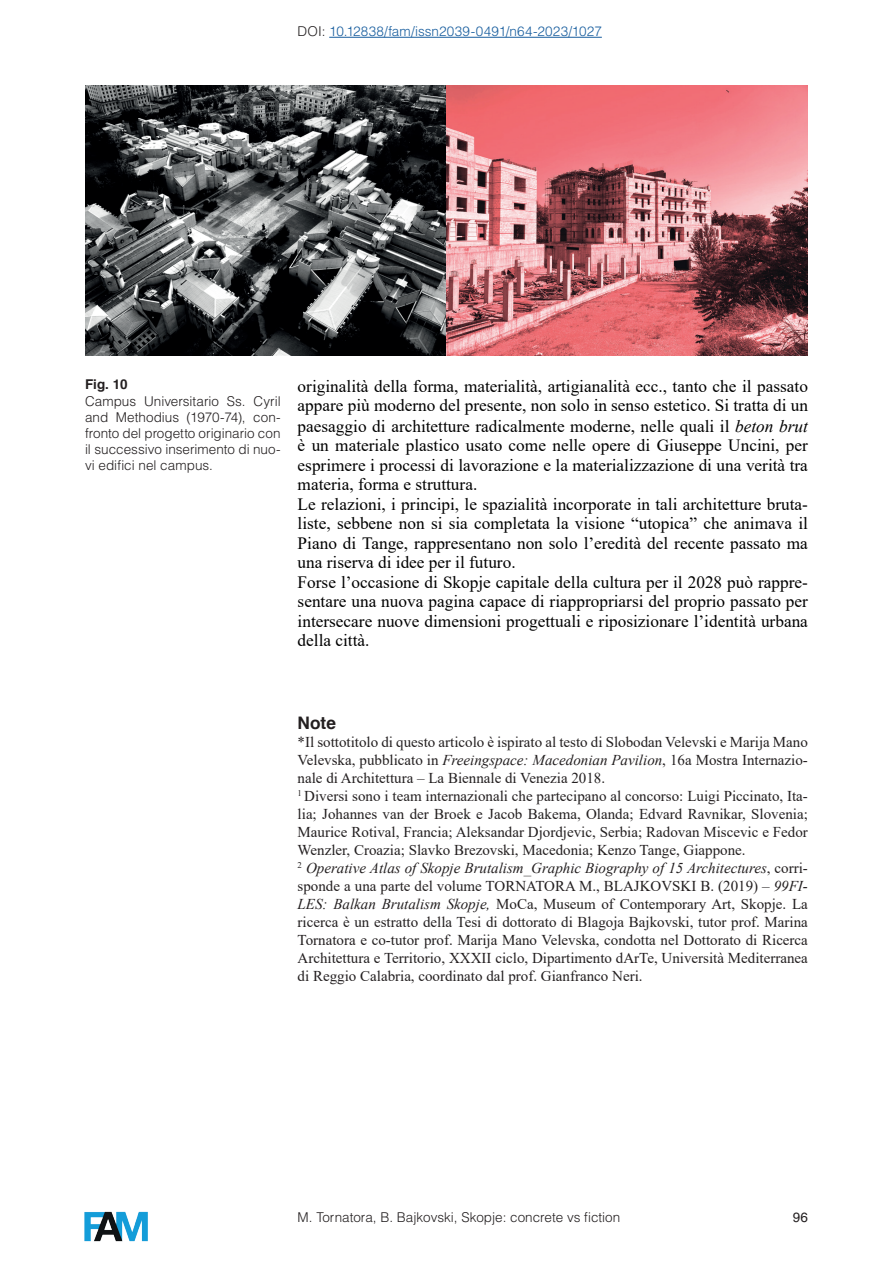
<style>
.page{position:relative;width:893px;height:1263px;background:#fff}
.page>*{position:absolute;margin:0;border:0;box-sizing:border-box;transform-origin:0 0}
.t1{font:17.25px/19.6px "Times New Roman";color:#000}
.t2{font:700 17.25px "Helvetica";color:#231f20}
.t3{font:15px/18px "Times New Roman";color:#231f20}
.t4{font:300 13.5px/16.2px "Helvetica LT Std";color:#231f20;text-align:justify}
.t5{font:300 13.5px "Helvetica LT Std";letter-spacing:.01em;color:#175d9e}
.t6{font:700 13.5px "Helvetica";color:#231f20}
.t7{font:13.5px "Helvetica";color:#231f20}
.s1{color:#231f20}
.s2{font-style:italic}
</style>
<div class="page">
<img style="left:85px;top:85px;width:723px;height:271px">
<hr style="left:329px;top:37px;width:273px;height:1px;background:#175d9e">
<img style="left:84px;top:1211px;width:64px;height:31px">
<p class="t5" style="left:298px;top:23px;width:306px"><span class="s1">DOI:</span> 10.12838/fam/issn2039-0491/n64-2023/1027</p>
<p class="t6" style="left:85px;top:376px;width:44px">Fig. 10</p>
<p class="t4" style="left:85px;top:392px;width:197px">Campus Universitario Ss. Cyril and Methodius (1970-74), con&shy;fronto del progetto originario con il successivo inserimento di nuo&shy;vi edifici nel campus.</p>
<p class="t1" style="left:298px;top:375px;width:512px">originalità della forma, materialità, artigianalità ecc., tanto che il passato appare più moderno del presente, non solo in senso estetico. Si tratta di un paesaggio di architetture radicalmente moderne, nelle quali il <span class="s2">beton brut </span>è un materiale plastico usato come nelle opere di Giuseppe Uncini, per esprimere i processi di lavorazione e la materializzazione di una verità tra materia, forma e struttura.<br>Le relazioni, i principi, le spazialità incorporate in tali architetture bruta&shy;liste, sebbene non si sia completata la visione “utopica” che animava il Piano di Tange, rappresentano non solo l’eredità del recente passato ma una riserva di idee per il futuro.<br>Forse l’occasione di Skopje capitale della cultura per il 2028 può rappre&shy;sentare una nuova pagina capace di riappropriarsi del proprio passato per intersecare nuove dimensioni progettuali e riposizionare l’identità urbana della città.</p>
<p class="t2" style="left:298px;top:712px;width:40px">Note</p>
<p class="t3" style="left:298px;top:732px;width:512px">*Il sottotitolo di questo articolo è ispirato al testo di Slobodan Velevski e Marija Mano Velevska, pubblicato in <span class="s2">Freeingspace: Macedonian Pavilion</span>, 16a Mostra Internazio&shy;nale di Architettura – La Biennale di Venezia 2018.<br><sup>1</sup> Diversi sono i team internazionali che partecipano al concorso: Luigi Piccinato, Ita&shy;lia; Johannes van der Broek e Jacob Bakema, Olanda; Edvard Ravnikar, Slovenia; Maurice Rotival, Francia; Aleksandar Djordjevic, Serbia; Radovan Miscevic e Fedor Wenzler, Croazia; Slavko Brezovski, Macedonia; Kenzo Tange, Giappone.<br><sup>2</sup> <span class="s2">Operative Atlas of Skopje Brutalism_Graphic Biography of 15 Architectures</span>, corri&shy;sponde a una parte del volume TORNATORA M., BLAJKOVSKI B. (2019) – <span class="s2">99FI-LES: Balkan Brutalism Skopje,</span> MoCa, Museum of Contemporary Art, Skopje. La ricerca è un estratto della Tesi di dottorato di Blagoja Bajkovski, tutor prof. Marina Tornatora e co-tutor prof. Marija Mano Velevska, condotta nel Dottorato di Ricerca Architettura e Territorio, XXXII ciclo, Dipartimento dArTe, Università Mediterranea di Reggio Calabria, coordinato dal prof. Gianfranco Neri.</p>
<p class="t4" style="left:298px;top:1208px;width:324px">M. Tornatora, B. Bajkovski, Skopje: concrete vs fiction</p>
<p class="t7" style="left:793px;top:1209px;width:17px">96</p>
</div>
